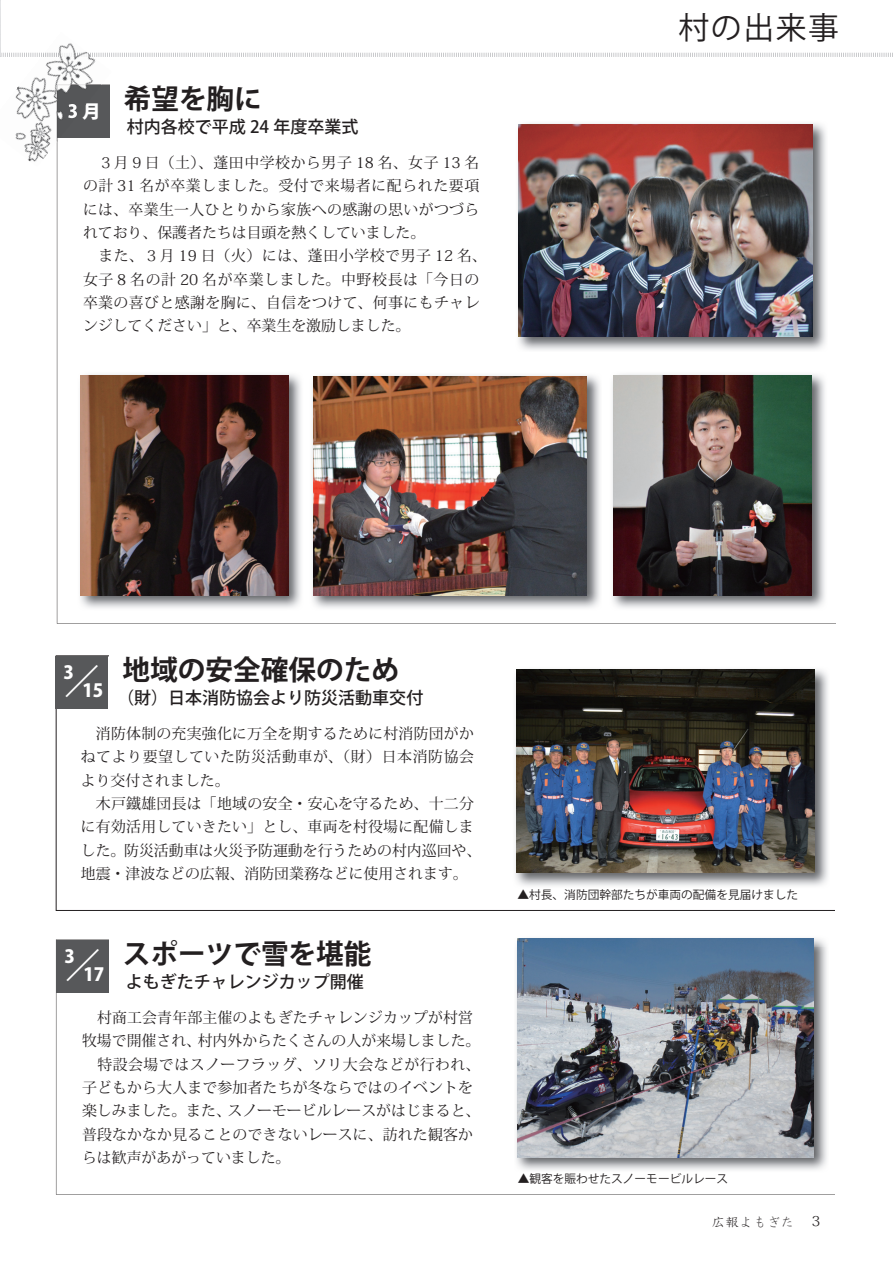
<style>
.page{position:relative;width:893px;height:1263px;background:#fff}
.page>*{position:absolute;margin:0;border:0;box-sizing:border-box;transform-origin:0 0}
.t1{font:30.9px "Koz Go Pro";letter-spacing:.05em;color:#231f20}
.t2{font:700 27.6px "Koz Go Pro";color:#231f20}
.t3{font:800 18px "Koz Go Pro";color:#fff}
.t4{font:500 16.95px "Koz Go Pro";color:#231f20}
.t5{font:14.85px/23.4px "Koz Min Pro";letter-spacing:.01em;color:#231f20}
.t6{font:14.85px/23.4px "Koz Min Pro";letter-spacing:.03em;color:#231f20}
.t7{font:14.85px "Koz Min Pro";letter-spacing:.035em;color:#231f20}
.t8{font:13.8px "HG Kyokashotai";color:#231f20}
.t9{font:13.8px "Koz Min Pro";color:#231f20}
.t10{font:11.7px "Koz Go Pro";color:#231f20}
</style>
<div class="page">
<svg style="left:111px;top:53px;width:782px;height:4px"></svg>
<img style="left:0;top:0;width:1px;height:32px">
<img style="left:515px;top:669px;width:313px;height:217px">
<img style="left:516px;top:670px;width:299px;height:203px">
<div style="left:55px;top:656px;width:53px;height:53px;background:#57585a"></div>
<img style="left:312px;top:375px;width:288px;height:233px">
<img style="left:313px;top:376px;width:273px;height:219px">
<svg style="left:56px;top:939px;width:779px;height:256px"></svg>
<div style="left:109px;top:919px;width:757px;height:28px;background:#fff"></div>
<img style="left:514px;top:938px;width:315px;height:234px">
<img style="left:518px;top:939px;width:295px;height:218px">
<div style="left:56px;top:940px;width:53px;height:53px;background:#57585a"></div>
<img style="left:518px;top:123px;width:308px;height:227px">
<img style="left:519px;top:124px;width:293px;height:212px">
<img style="left:612px;top:374px;width:213px;height:234px">
<img style="left:613px;top:375px;width:198px;height:220px">
<img style="left:80px;top:374px;width:221px;height:234px">
<img style="left:81px;top:375px;width:207px;height:220px">
<img style="left:0;top:32px;width:110px;height:135px">
<img style="left:41px;top:53px;width:52px;height:4px">
<img style="left:57px;top:138px;width:44px;height:4px">
<img style="left:57px;top:85px;width:44px;height:53px">
<img style="left:64px;top:103px;width:23px;height:17px">
<h2 class="t2" style="left:124px;top:81px;width:140px">希望を胸に</h2>
<p class="t3" style="left:68px;top:100px;width:35px">3月</p>
<p class="t4" style="left:127px;top:116px;width:233px">村内各校で平成 24 年度卒業式</p>
<p class="t6" style="left:83px;top:150px;width:405px">　３月９日（土）、蓬田中学校から男子 18 名、女子 13 名の計 31 名が卒業しました。受付で来場者に配られた要項には、卒業生一人ひとりから家族への感謝の思いがつづられており、保護者たちは目頭を熱くしていました。<br>　また、３月 19 日（火）には、蓬田小学校で男子 12 名、女子 8 名の計 20 名が卒業しました。中野校長は「今日の卒業の喜びと感謝を胸に、自信をつけて、何事にもチャレンジしてください」と、卒業生を激励しました。</p>
<h1 class="t1" style="left:679px;top:8px;width:162px">村の出来事</h1>
<p class="t3" style="left:64px;top:661px;width:12px">3</p>
<h2 class="t2" style="left:123px;top:652px;width:278px">地域の安全確保のため</h2>
<p class="t3" style="left:64px;top:679px;width:41px">８<sup>／</sup>　<sup>／</sup>1 5</p>
<p class="t4" style="left:117px;top:687px;width:308px">（財）日本消防協会より防災活動車交付</p>
<p class="t5" style="left:81px;top:721px;width:402px">　消防体制の充実強化に万全を期するために村消防団がかねてより要望していた防災活動車が、（財）日本消防協会より交付されました。<br>　木戸鐵雄団長は「地域の安全・安心を守るため、十二分に有効活用していきたい」とし、車両を村役場に配備しました。防災活動車は火災予防運動を行うための村内巡回や、地震・津波などの広報、消防団業務などに使用されます。</p>
<p class="t3" style="left:65px;top:963px;width:41px">3<sup>／</sup>1 7</p>
<h2 class="t2" style="left:123px;top:936px;width:250px">スポーツで雪を堪能</h2>
<p class="t4" style="left:126px;top:971px;width:240px">よもぎたチャレンジカップ開催</p>
<p class="t5" style="left:198px;top:1005px;width:284px;text-indent:-116px">　村商工会青年部主催のよもぎたチャレンジカップが村営村内外からたくさんの人が来場しました。</p>
<p class="t5" style="left:82px;top:1028px;width:121px">牧場で開催され、</p>
<p class="t7" style="left:82px;top:1053px;width:400px">　特設会場ではスノーフラッグ、ソリ大会などが行われ、</p>
<p class="t5" style="left:82px;top:1075px;width:393px">子どもから大人まで参加者たちが冬ならではのイベントを</p>
<p class="t5" style="left:227px;top:1099px;width:254px">スノーモービルレースがはじまると、</p>
<p class="t5" style="left:82px;top:1099px;width:392px">楽しみました。また、<br>普段なかなか見ることのできないレースに、訪れた観客からは歓声があがっていました。</p>
<p class="t10" style="left:517px;top:887px;width:282px">▲村長、消防団幹部たちが車両の配備を見届けました</p>
<p class="t10" style="left:518px;top:1171px;width:212px">▲観客を賑わせたスノーモービルレース</p>
<p class="t8" style="left:711px;top:1215px;width:84px">広報よもぎた</p>
<p class="t9" style="left:809px;top:1211px;width:15px">３</p>
</div>
